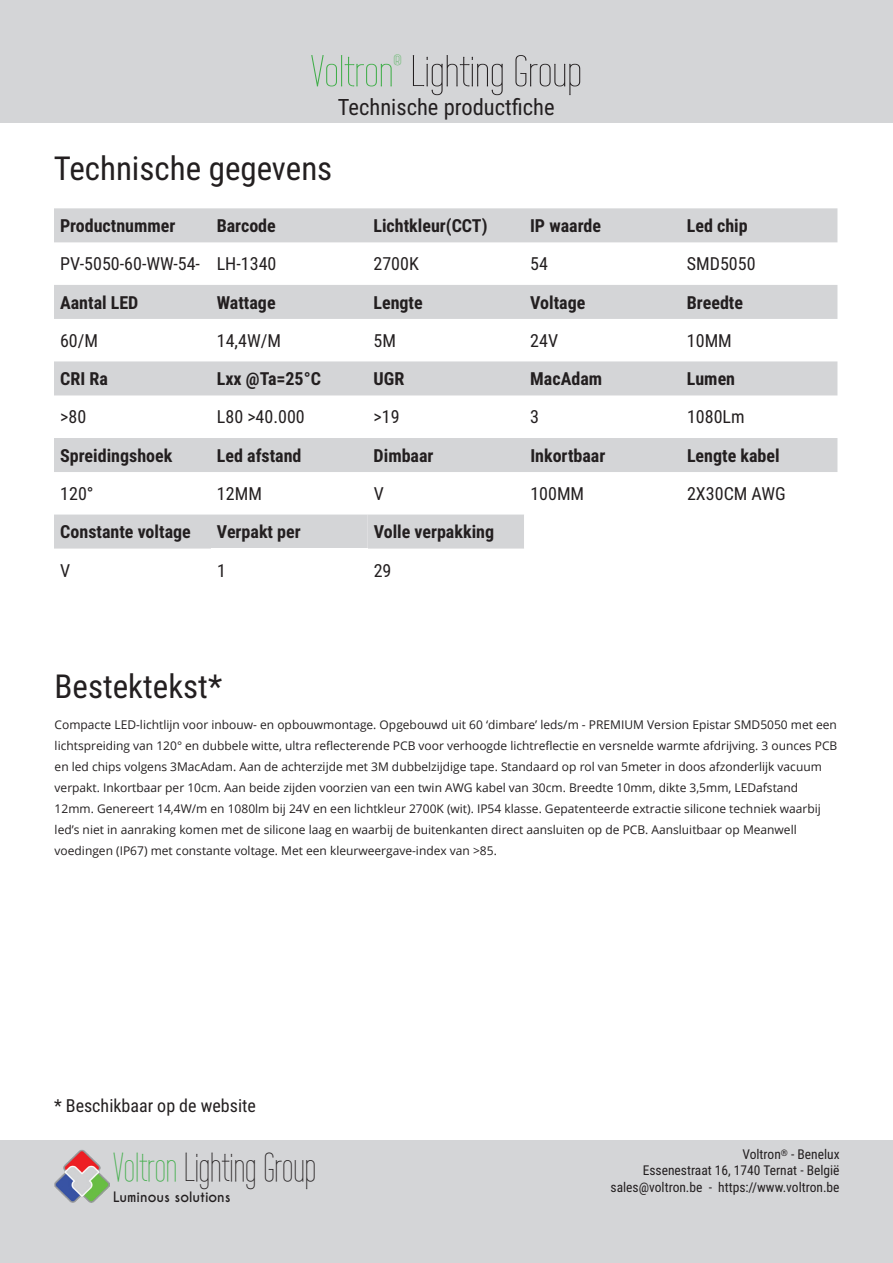
<style>
.page{position:relative;width:893px;height:1263px;background:#fff}
.page>*{position:absolute;margin:0;border:0;box-sizing:border-box;transform-origin:0 0}
.t1{font:43.5px "Wire One";color:#231f20;scale:1.2 1}
.t2{font:40.5px "Wire One";color:#231f20}
.t3{font:33px "Roboto Condensed";color:#231f20}
.t4{font:22.5px "Roboto Condensed";color:#231f20}
.t5{font:700 18px "Roboto Condensed";color:#231f20}
.t6{font:18px "Roboto Condensed";color:#231f20}
.t7{font:15px "Wire One";color:#40ae49;scale:1.2 1}
.t8{font:13.5px/16.5px "Roboto Condensed";color:#231f20;text-align:right}
.t9{font:700 13.5px "Caviar Dreams";color:#231f20}
.t10{font:12px/21px "Open Sans";color:#231f20}
.s1{color:#40ae49}
</style>
<div class="page">
<div style="left:0;top:1141px;width:893px;height:122px;background:#d4d5d7"></div>
<img style="left:55px;top:1150px;width:54px;height:53px">
<div style="left:0;top:0;width:893px;height:122px;background:#d4d5d7"></div>
<div style="left:54px;top:208px;width:783px;height:35px;background:#d4d5d7"></div>
<svg style="left:54px;top:285px;width:783px;height:264px"></svg>
<svg style="left:524px;top:514px;width:313px;height:35px"></svg>
<p class="t7" style="left:394px;top:52px;width:8px">®</p>
<h3 class="t4" style="left:338px;top:91px;width:218px">Technische productfiche</h3>
<h1 class="t1" style="left:311px;top:47px;width:228px"><span class="s1">Voltron</span> Lighting Group</h1>
<h3 class="t3" style="left:54px;top:145px;width:280px">Technische gegevens</h3>
<h3 class="t5" style="left:60px;top:213px;width:117px">Productnummer</h3>
<h3 class="t5" style="left:217px;top:213px;width:61px">Barcode</h3>
<h3 class="t5" style="left:373px;top:213px;width:116px">Lichtkleur(CCT)</h3>
<h3 class="t5" style="left:530px;top:213px;width:72px">IP waarde</h3>
<h3 class="t5" style="left:687px;top:213px;width:62px">Led chip</h3>
<h3 class="t6" style="left:60px;top:251px;width:218px">PV-5050-60-WW-54- LH-1340</h3>
<h3 class="t6" style="left:373px;top:251px;width:47px">2700K</h3>
<h3 class="t6" style="left:530px;top:251px;width:19px">54</h3>
<h3 class="t6" style="left:687px;top:251px;width:70px">SMD5050</h3>
<h3 class="t5" style="left:60px;top:290px;width:80px">Aantal LED</h3>
<h3 class="t5" style="left:217px;top:290px;width:60px">Wattage</h3>
<h3 class="t5" style="left:373px;top:290px;width:51px">Lengte</h3>
<h3 class="t5" style="left:530px;top:290px;width:57px">Voltage</h3>
<h3 class="t5" style="left:687px;top:290px;width:58px">Breedte</h3>
<h3 class="t6" style="left:60px;top:328px;width:40px">60/M</h3>
<h3 class="t6" style="left:217px;top:328px;width:66px">14,4W/M</h3>
<h3 class="t6" style="left:373px;top:328px;width:24px">5M</h3>
<h3 class="t6" style="left:530px;top:328px;width:29px">24V</h3>
<h3 class="t6" style="left:687px;top:328px;width:46px">10MM</h3>
<h3 class="t5" style="left:60px;top:366px;width:49px">CRI Ra</h3>
<h3 class="t5" style="left:217px;top:366px;width:106px">Lxx @Ta=25°C</h3>
<h3 class="t5" style="left:374px;top:366px;width:32px">UGR</h3>
<h3 class="t5" style="left:530px;top:366px;width:73px">MacAdam</h3>
<h3 class="t5" style="left:687px;top:366px;width:50px">Lumen</h3>
<h3 class="t6" style="left:60px;top:404px;width:28px">&gt;80</h3>
<h3 class="t6" style="left:217px;top:404px;width:89px">L80 &gt;40.000</h3>
<h3 class="t6" style="left:374px;top:404px;width:28px">&gt;19</h3>
<h3 class="t6" style="left:530px;top:404px;width:10px">3</h3>
<h3 class="t6" style="left:687px;top:404px;width:59px">1080Lm</h3>
<h3 class="t5" style="left:60px;top:443px;width:114px">Spreidingshoek</h3>
<h3 class="t5" style="left:217px;top:443px;width:86px">Led afstand</h3>
<h3 class="t5" style="left:374px;top:443px;width:61px">Dimbaar</h3>
<h3 class="t5" style="left:530px;top:443px;width:77px">Inkortbaar</h3>
<h3 class="t5" style="left:687px;top:443px;width:94px">Lengte kabel</h3>
<h3 class="t6" style="left:60px;top:481px;width:35px">120°</h3>
<h3 class="t6" style="left:217px;top:481px;width:46px">12MM</h3>
<h3 class="t6" style="left:374px;top:481px;width:12px">V</h3>
<h3 class="t6" style="left:530px;top:481px;width:55px">100MM</h3>
<h3 class="t6" style="left:687px;top:481px;width:100px">2X30CM AWG</h3>
<h3 class="t5" style="left:60px;top:519px;width:132px">Constante voltage</h3>
<h3 class="t5" style="left:217px;top:519px;width:85px">Verpakt per</h3>
<h3 class="t5" style="left:374px;top:519px;width:122px">Volle verpakking</h3>
<h3 class="t6" style="left:60px;top:558px;width:12px">V</h3>
<h3 class="t6" style="left:217px;top:558px;width:10px">1</h3>
<h3 class="t6" style="left:374px;top:558px;width:19px">29</h3>
<h3 class="t3" style="left:55px;top:663px;width:169px">Bestektekst*</h3>
<p class="t10" style="left:55px;top:714px;width:784px">Compacte LED-lichtlijn voor inbouw- en opbouwmontage. Opgebouwd uit 60 ‘dimbare’ leds/m - PREMIUM Version Epistar SMD5050 met een lichtspreiding van 120° en dubbele witte, ultra reflecterende PCB voor verhoogde lichtreflectie en versnelde warmte afdrijving. 3 ounces PCB en led chips volgens 3MacAdam. Aan de achterzijde met 3M dubbelzijdige tape. Standaard op rol van 5meter in doos afzonderlijk vacuum verpakt. Inkortbaar per 10cm. Aan beide zijden voorzien van een twin AWG kabel van 30cm. Breedte 10mm, dikte 3,5mm, LEDafstand 12mm. Genereert 14,4W/m en 1080lm bij 24V en een lichtkleur 2700K (wit). IP54 klasse. Gepatenteerde extractie silicone techniek waarbij led’s niet in aanraking komen met de silicone laag en waarbij de buitenkanten direct aansluiten op de PCB. Aansluitbaar op Meanwell voedingen (IP67) met constante voltage. Met een kleurweergave-index van &gt;85.</p>
<h3 class="t6" style="left:54px;top:1093px;width:203px">* Beschikbaar op de website</h3>
<h2 class="t2" style="left:113px;top:1145px;width:204px"><span class="s1">Voltron</span> Lighting Group</h2>
<p class="t9" style="left:113px;top:1189px;width:119px">Luminous solutions</p>
<p class="t8" style="left:611px;top:1145px;width:231px">Voltron<sup>®</sup> - Benelux<br>Essenestraat 16, 1740 Ternat - België sales@voltron.be - https://www.voltron.be</p>
</div>
